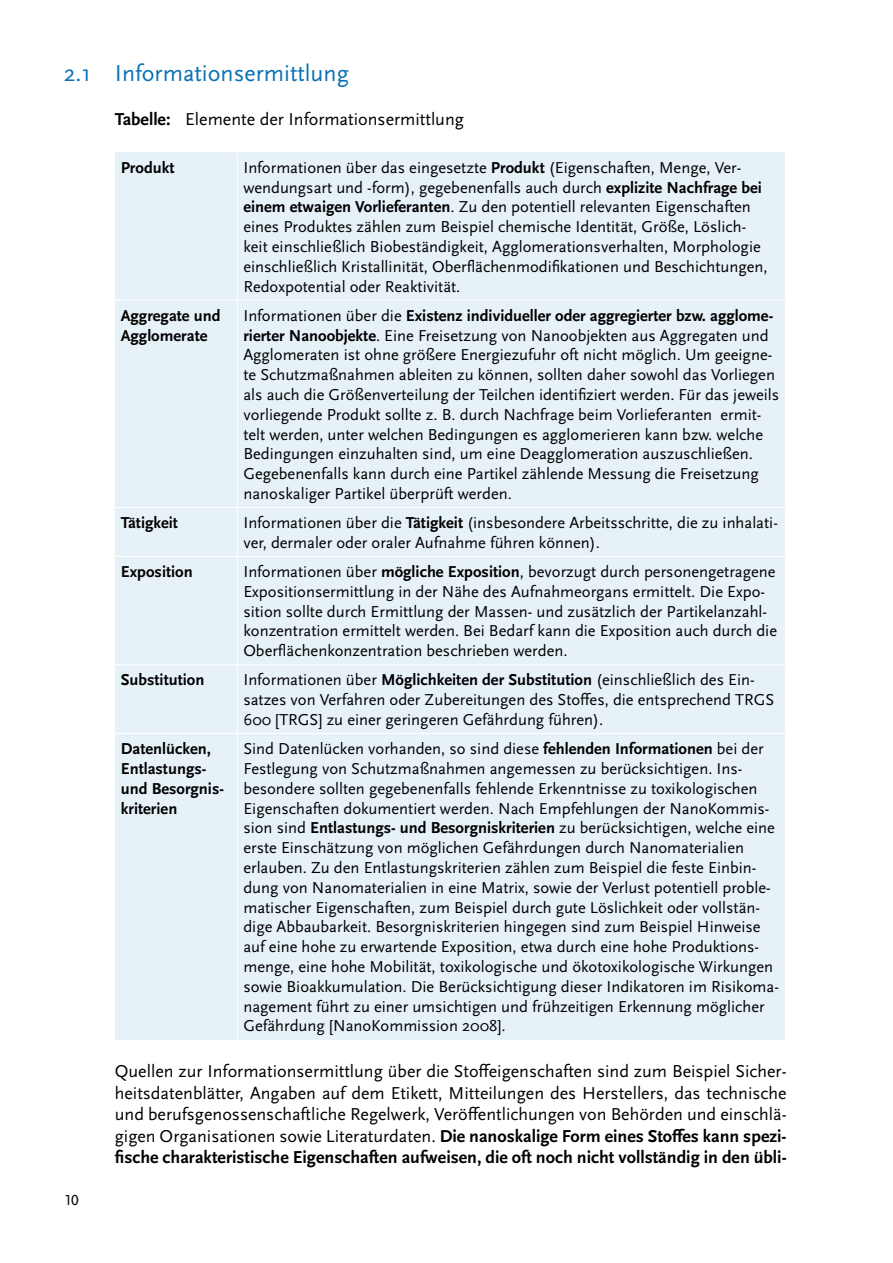
<style>
.page{position:relative;width:893px;height:1263px;background:#fff}
.page>*{position:absolute;margin:0;border:0;box-sizing:border-box;transform-origin:0 0}
.t1{font:24px "Scala Sans Pro";color:#0b72b5}
.t2{font:18px/21.6px "Scala Sans Pro";color:#000;text-align:justify}
.t3{font:16.5px/19.8px "Scala Sans Pro";color:#000}
.t4{font:700 16.5px/19.8px "Scala Sans Pro";color:#000}
.t5{font:15px "Scala Sans Pro";color:#000}
.s1{font-weight:700}
</style>
<div class="page">
<div style="left:115px;top:152px;width:670px;height:888px;background:#e7f1f8"></div>
<hr style="left:237px;top:152px;width:1px;height:148px;background:#fff">
<hr style="left:115px;top:300px;width:122px;height:1px;background:#fff">
<hr style="left:237px;top:300px;width:548px;height:1px;background:#fff">
<hr style="left:237px;top:301px;width:1px;height:206px;background:#fff">
<hr style="left:115px;top:507px;width:122px;height:1px;background:#fff">
<hr style="left:237px;top:507px;width:548px;height:1px;background:#fff">
<hr style="left:237px;top:508px;width:1px;height:48px;background:#fff">
<hr style="left:115px;top:556px;width:122px;height:1px;background:#fff">
<hr style="left:237px;top:556px;width:548px;height:1px;background:#fff">
<hr style="left:237px;top:557px;width:1px;height:107px;background:#fff">
<hr style="left:115px;top:664px;width:122px;height:1px;background:#fff">
<hr style="left:237px;top:664px;width:548px;height:1px;background:#fff">
<hr style="left:237px;top:665px;width:1px;height:68px;background:#fff">
<hr style="left:115px;top:733px;width:122px;height:1px;background:#fff">
<hr style="left:237px;top:733px;width:548px;height:1px;background:#fff">
<hr style="left:237px;top:734px;width:1px;height:306px;background:#fff">
<h1 class="t1" style="left:64px;top:60px;width:287px">2.1 Informationsermittlung</h1>
<p class="t2" style="left:115px;top:108px;width:351px"><span class="s1">Tabelle:</span> Elemente der Informationsermittlung</p>
<p class="t4" style="left:121px;top:158px;width:55px">Produkt</p>
<p class="t3" style="left:243px;top:158px;width:526px">Informationen über das eingesetzte <span class="s1">Produkt</span> (Eigenschaften, Menge, Ver&shy;wendungsart und -form), gegebenenfalls auch durch <span class="s1">explizite Nachfrage bei einem etwaigen Vorlieferanten</span>. Zu den potentiell relevanten Eigenschaften eines Produktes zählen zum Beispiel chemische Identität, Größe, Löslich&shy;keit einschließlich Biobeständigkeit, Agglomerationsverhalten, Morphologie einschließlich Kristallinität, Oberflächenmodifikationen und Beschichtungen, Redoxpotential oder Reaktivität.</p>
<p class="t4" style="left:121px;top:305px;width:101px">Aggregate und<br>Agglomerate</p>
<p class="t3" style="left:243px;top:305px;width:537px">Informationen über die <span class="s1">Existenz individueller oder aggregierter bzw. agglome&shy;rierter Nanoobjekte</span>. Eine Freisetzung von Nanoobjekten aus Aggregaten und Agglomeraten ist ohne größere Energiezufuhr oft nicht möglich. Um geeigne&shy;te Schutzmaßnahmen ableiten zu können, sollten daher sowohl das Vorliegen als auch die Größenverteilung der Teilchen identifiziert werden. Für das jeweils vorliegende Produkt sollte z. B. durch Nachfrage beim Vorlieferanten ermit&shy;telt werden, unter welchen Bedingungen es agglomerieren kann bzw. welche Bedingungen einzuhalten sind, um eine Deagglomeration auszuschließen.<br>Gegebenenfalls kann durch eine Partikel zählende Messung die Freisetzung nanoskaliger Partikel überprüft werden.</p>
<p class="t4" style="left:121px;top:513px;width:59px">Tätigkeit</p>
<p class="t3" style="left:243px;top:513px;width:536px">Informationen über die <span class="s1">Tätigkeit</span> (insbesondere Arbeitsschritte, die zu inhalati&shy;ver, dermaler oder oraler Aufnahme führen können).</p>
<p class="t4" style="left:121px;top:562px;width:73px">Exposition</p>
<p class="t3" style="left:243px;top:562px;width:535px">Informationen über <span class="s1">mögliche Exposition</span>, bevorzugt durch personengetragene Expositionsermittlung in der Nähe des Aufnahmeorgans ermittelt. Die Expo&shy;sition sollte durch Ermittlung der Massen- und zusätzlich der Partikelanzahl&shy;konzentration ermittelt werden. Bei Bedarf kann die Exposition auch durch die Oberflächenkonzentration beschrieben werden.</p>
<p class="t4" style="left:121px;top:670px;width:85px">Substitution</p>
<p class="t3" style="left:243px;top:670px;width:532px">Informationen über <span class="s1">Möglichkeiten der Substitution</span> (einschließlich des Ein&shy;satzes von Verfahren oder Zubereitungen des Stoffes, die entsprechend TRGS<br>600 [TRGS] zu einer geringeren Gefährdung führen).</p>
<p class="t4" style="left:121px;top:739px;width:105px">Datenlücken,<br>Entlastungs&shy;und Besorgnis&shy;kriterien</p>
<p class="t3" style="left:243px;top:739px;width:537px">Sind Datenlücken vorhanden, so sind diese <span class="s1">fehlenden Informationen</span> bei der Festlegung von Schutzmaßnahmen angemessen zu berücksichtigen. Ins&shy;besondere sollten gegebenenfalls fehlende Erkenntnisse zu toxikologischen Eigenschaften dokumentiert werden. Nach Empfehlungen der NanoKommis&shy;sion sind <span class="s1">Entlastungs- und Besorgniskriterien</span> zu berücksichtigen, welche eine erste Einschätzung von möglichen Gefährdungen durch Nanomaterialien erlauben. Zu den Entlastungskriterien zählen zum Beispiel die feste Einbin&shy;dung von Nanomaterialien in eine Matrix, sowie der Verlust potentiell proble&shy;matischer Eigenschaften, zum Beispiel durch gute Löslichkeit oder vollstän&shy;dige Abbaubarkeit. Besorgniskriterien hingegen sind zum Beispiel Hinweise auf eine hohe zu erwartende Exposition, etwa durch eine hohe Produktions&shy;menge, eine hohe Mobilität, toxikologische und ökotoxikologische Wirkungen sowie Bioakkumulation. Die Berücksichtigung dieser Indikatoren im Risikoma&shy;nagement führt zu einer umsichtigen und frühzeitigen Erkennung möglicher Gefährdung [NanoKommission 2008].</p>
<p class="t2" style="left:115px;top:1060px;width:673px">Quellen zur Informationsermittlung über die Stoffeigenschaften sind zum Beispiel Sicher&shy;heitsdatenblätter, Angaben auf dem Etikett, Mitteilungen des Herstellers, das technische und berufsgenossenschaftliche Regelwerk, Veröffentlichungen von Behörden und einschlä&shy;gigen Organisationen sowie Literaturdaten. <span class="s1">Die nanoskalige Form eines Stoffes kann spezi&shy;fische charakteristische Eigenschaften aufweisen, die oft noch nicht vollständig in den übli-</span></p>
<p class="t5" style="left:64px;top:1191px;width:16px">10</p>
</div>
